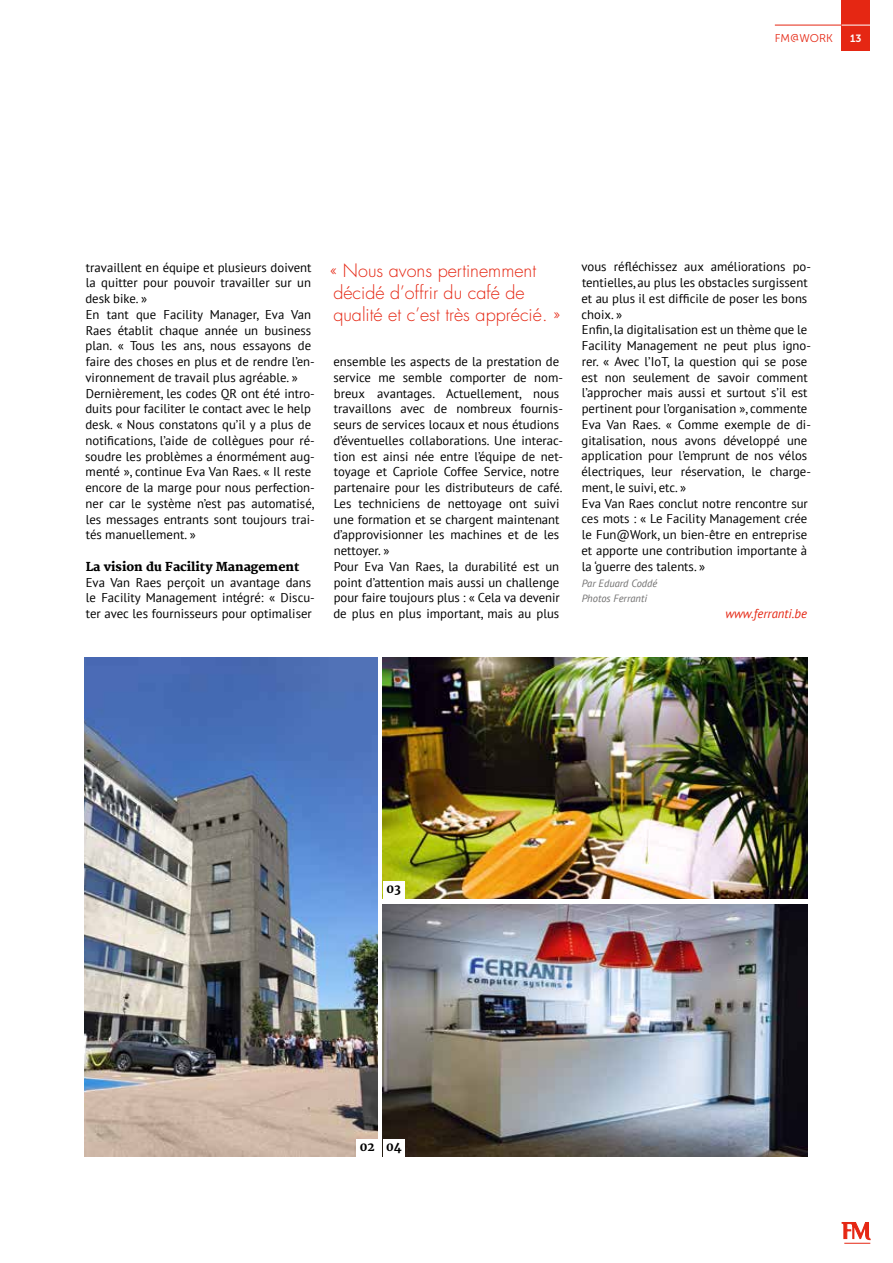
<style>
.page{position:relative;width:893px;height:1263px;background:#fff}
.page>*{position:absolute;margin:0;border:0;box-sizing:border-box;transform-origin:0 0}
.t1{font:300 18px/21.6px "Futura LT";color:#e52713}
.t2{font:12.75px/15.8px "PT Sans";color:#000}
.t3{font:italic 12.75px "PT Sans";color:#e52713}
.t4{font:800 12px "Merriweather";color:#000}
.t5{font:700 12px "Merriweather";color:#000}
.t6{font:11.25px "Museo Sans 300";color:#e52713}
.t7{font:italic 10.5px/15.8px "PT Sans";color:#706f6f}
.t8{font:10.5px "Museo Sans 700";color:#fff}
</style>
<div class="page">
<img style="left:85px;top:658px;width:293px;height:498px">
<svg style="left:842px;top:1222px;width:28px;height:22px"></svg>
<img style="left:383px;top:905px;width:425px;height:251px">
<div style="left:841px;top:0;width:29px;height:51px;background:#e52713"></div>
<svg style="left:841px;top:25px;width:29px;height:1px"></svg>
<hr style="left:775px;top:25px;width:66px;height:1px;background:#e52713">
<div style="left:357px;top:1139px;width:21px;height:17px;background:#fff"></div>
<img style="left:383px;top:658px;width:425px;height:241px">
<div style="left:383px;top:881px;width:21px;height:18px;background:#fff"></div>
<div style="left:383px;top:1139px;width:21px;height:17px;background:#fff"></div>
<p class="t6" style="left:775px;top:32px;width:60px">FM@WORK</p>
<p class="t8" style="left:850px;top:33px;width:13px">13</p>
<p class="t2" style="left:85px;top:259px;width:231px">travaillent en équipe et plusieurs doivent la quitter pour pouvoir travailler sur un desk bike. »<br>En tant que Facility Manager, Eva Van Raes établit chaque année un business plan. « Tous les ans, nous essayons de faire des choses en plus et de rendre l’en&shy;vironnement de travail plus agréable. » Dernièrement, les codes QR ont été intro&shy;duits pour faciliter le contact avec le help desk. « Nous constatons qu’il y a plus de notifications, l’aide de collègues pour ré&shy;soudre les problèmes a énormément aug&shy;menté », continue Eva Van Raes. « Il reste encore de la marge pour nous perfection&shy;ner car le système n’est pas automatisé, les messages entrants sont toujours trai&shy;tés manuellement. »</p>
<p class="t4" style="left:86px;top:560px;width:215px">La vision du Facility Management</p>
<p class="t2" style="left:86px;top:574px;width:231px">Eva Van Raes perçoit un avantage dans le Facility Management intégré: « Discu&shy;ter avec les fournisseurs pour optimaliser</p>
<h1 class="t1" style="left:330px;top:261px;width:232px">« Nous avons pertinemment décidé d’offrir du café de qualité et c’est très apprécié. »</h1>
<p class="t2" style="left:333px;top:353px;width:231px">ensemble les aspects de la prestation de service me semble comporter de nom&shy;breux avantages. Actuellement, nous travaillons avec de nombreux fournis&shy;seurs de services locaux et nous étudions d’éventuelles collaborations. Une interac&shy;tion est ainsi née entre l’équipe de net&shy;toyage et Capriole Coffee Service, notre partenaire pour les distributeurs de café.<br>Les techniciens de nettoyage ont suivi une formation et se chargent maintenant d’approvisionner les machines et de les nettoyer. »<br>Pour Eva Van Raes, la durabilité est un point d’attention mais aussi un challenge pour faire toujours plus : « Cela va devenir de plus en plus important, mais au plus</p>
<p class="t2" style="left:581px;top:259px;width:231px">vous réfléchissez aux améliorations po&shy;tentielles, au plus les obstacles surgissent et au plus il est difficile de poser les bons choix. »<br>Enfin, la digitalisation est un thème que le Facility Management ne peut plus igno&shy;rer. « Avec l’IoT, la question qui se pose est non seulement de savoir comment l’approcher mais aussi et surtout s’il est pertinent pour l’organisation », commente Eva Van Raes. « Comme exemple de di&shy;gitalisation, nous avons développé une application pour l’emprunt de nos vélos électriques, leur réservation, le charge&shy;ment, le suivi, etc. »<br>Eva Van Raes conclut notre rencontre sur ces mots : « Le Facility Management crée le Fun@Work, un bien-être en entreprise et apporte une contribution importante à la ‘guerre des talents. »</p>
<p class="t7" style="left:582px;top:575px;width:77px">Par Eduard Coddé<br>Photos Ferranti</p>
<p class="t3" style="left:725px;top:605px;width:83px">www.ferranti.be</p>
<p class="t5" style="left:386px;top:881px;width:16px">03</p>
<p class="t5" style="left:360px;top:1139px;width:16px">02</p>
<p class="t5" style="left:386px;top:1139px;width:17px">04</p>
</div>
